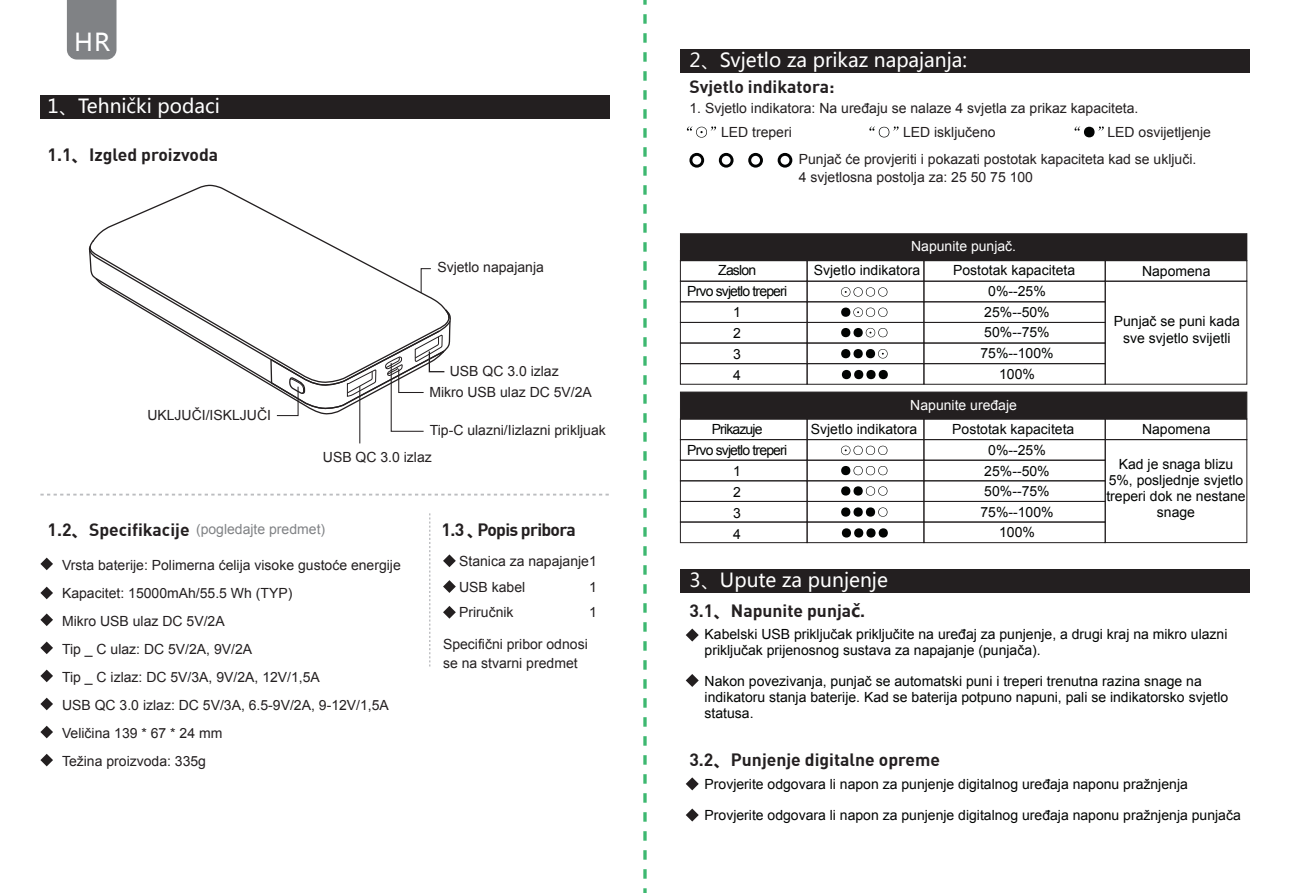
<style>
.page{position:relative;width:1290px;height:893px;background:#fff}
.page>*{position:absolute;margin:0;border:0;box-sizing:border-box;transform-origin:0 0}
.t1{font:24.5px "Microsoft Ya Hei";color:#fff}
.t2{font:19.25px "Microsoft Ya Hei";color:#fff}
.t3{font:700 17.5px "DIN";color:#231f20}
.t4{font:700 17.5px "DIN";letter-spacing:-.04em;color:#231f20}
.t5{font:14px/20.7px "Arial";color:#020403;text-align:center}
.t6{font:14px/28px "Arial";color:#231f20}
.t7{font:14px/21px "Arial";letter-spacing:-.06em;color:#020403;text-align:center}
.t8{font:14px "Arial";color:#fff}
.t9{font:14px "Arial";color:#808285}
.s1{font-family:"Microsoft Ya Hei"}
</style>
<div class="page">
<svg style="left:40px;top:494px;width:569px;height:2px"></svg>
<div style="left:40px;top:96px;width:569px;height:23px;background:#231f20"></div>
<svg style="left:443px;top:554px;width:13px;height:13px"></svg>
<svg style="left:443px;top:580px;width:13px;height:13px"></svg>
<svg style="left:443px;top:606px;width:13px;height:13px"></svg>
<svg style="left:429px;top:513px;width:1px;height:153px"></svg>
<div style="left:67px;top:0;width:49px;height:60px;background:#808285"></div>
<svg style="left:40px;top:754px;width:13px;height:12px"></svg>
<svg style="left:40px;top:558px;width:13px;height:12px"></svg>
<svg style="left:40px;top:587px;width:13px;height:12px"></svg>
<svg style="left:40px;top:613px;width:13px;height:13px"></svg>
<svg style="left:40px;top:642px;width:13px;height:12px"></svg>
<svg style="left:40px;top:670px;width:13px;height:12px"></svg>
<svg style="left:40px;top:698px;width:13px;height:12px"></svg>
<svg style="left:40px;top:726px;width:13px;height:12px"></svg>
<div style="left:680px;top:50px;width:570px;height:23px;background:#231f20"></div>
<div style="left:680px;top:569px;width:570px;height:23px;background:#231f20"></div>
<div style="left:680px;top:418px;width:127px;height:22px;border:1px solid #231f20"></div>
<div style="left:680px;top:439px;width:127px;height:22px;border:1px solid #231f20"></div>
<div style="left:680px;top:460px;width:127px;height:21px;border:1px solid #231f20"></div>
<div style="left:680px;top:480px;width:127px;height:22px;border:1px solid #231f20"></div>
<div style="left:680px;top:501px;width:127px;height:21px;border:1px solid #231f20"></div>
<div style="left:680px;top:521px;width:127px;height:22px;border:1px solid #231f20"></div>
<div style="left:806px;top:418px;width:118px;height:22px;border:1px solid #231f20"></div>
<div style="left:806px;top:439px;width:118px;height:22px;border:1px solid #231f20"></div>
<div style="left:806px;top:460px;width:118px;height:21px;border:1px solid #231f20"></div>
<div style="left:806px;top:480px;width:118px;height:22px;border:1px solid #231f20"></div>
<div style="left:806px;top:501px;width:118px;height:21px;border:1px solid #231f20"></div>
<div style="left:806px;top:521px;width:118px;height:22px;border:1px solid #231f20"></div>
<div style="left:923px;top:418px;width:183px;height:22px;border:1px solid #231f20"></div>
<div style="left:923px;top:439px;width:183px;height:22px;border:1px solid #231f20"></div>
<div style="left:923px;top:480px;width:183px;height:22px;border:1px solid #231f20"></div>
<div style="left:923px;top:501px;width:183px;height:21px;border:1px solid #231f20"></div>
<div style="left:923px;top:521px;width:183px;height:22px;border:1px solid #231f20"></div>
<div style="left:1105px;top:418px;width:142px;height:22px;border:1px solid #231f20"></div>
<div style="left:1105px;top:439px;width:142px;height:104px;border:1px solid #231f20"></div>
<div style="left:680px;top:392px;width:567px;height:27px;background:#231f20"></div>
<div style="left:680px;top:281px;width:127px;height:21px;border:1px solid #231f20"></div>
<div style="left:680px;top:301px;width:127px;height:22px;border:1px solid #231f20"></div>
<div style="left:680px;top:322px;width:127px;height:22px;border:1px solid #231f20"></div>
<div style="left:680px;top:343px;width:127px;height:21px;border:1px solid #231f20"></div>
<div style="left:680px;top:363px;width:127px;height:22px;border:1px solid #231f20"></div>
<div style="left:806px;top:281px;width:118px;height:21px;border:1px solid #231f20"></div>
<div style="left:806px;top:301px;width:118px;height:22px;border:1px solid #231f20"></div>
<div style="left:806px;top:322px;width:118px;height:22px;border:1px solid #231f20"></div>
<div style="left:806px;top:343px;width:118px;height:21px;border:1px solid #231f20"></div>
<div style="left:806px;top:363px;width:118px;height:22px;border:1px solid #231f20"></div>
<div style="left:923px;top:281px;width:183px;height:21px;border:1px solid #231f20"></div>
<div style="left:923px;top:322px;width:183px;height:22px;border:1px solid #231f20"></div>
<div style="left:923px;top:343px;width:183px;height:21px;border:1px solid #231f20"></div>
<div style="left:923px;top:363px;width:183px;height:22px;border:1px solid #231f20"></div>
<div style="left:1105px;top:281px;width:142px;height:104px;border:1px solid #231f20"></div>
<div style="left:680px;top:234px;width:567px;height:27px;background:#231f20"></div>
<div style="left:680px;top:233px;width:567px;height:28px;border:1px solid #231f20"></div>
<svg style="left:686px;top:777px;width:13px;height:13px"></svg>
<svg style="left:689px;top:153px;width:15px;height:15px"></svg>
<svg style="left:719px;top:153px;width:14px;height:15px"></svg>
<svg style="left:748px;top:153px;width:15px;height:15px"></svg>
<svg style="left:778px;top:153px;width:14px;height:15px"></svg>
<svg style="left:686px;top:629px;width:13px;height:12px"></svg>
<svg style="left:686px;top:674px;width:13px;height:13px"></svg>
<svg style="left:686px;top:808px;width:13px;height:13px"></svg>
<svg style="left:842px;top:370px;width:46px;height:9px"></svg>
<svg style="left:841px;top:287px;width:46px;height:10px"></svg>
<svg style="left:841px;top:307px;width:46px;height:10px"></svg>
<svg style="left:841px;top:328px;width:46px;height:9px"></svg>
<svg style="left:841px;top:349px;width:46px;height:10px"></svg>
<svg style="left:842px;top:528px;width:46px;height:10px"></svg>
<svg style="left:841px;top:446px;width:46px;height:9px"></svg>
<svg style="left:841px;top:466px;width:46px;height:9px"></svg>
<svg style="left:841px;top:486px;width:46px;height:10px"></svg>
<svg style="left:841px;top:507px;width:46px;height:10px"></svg>
<svg style="left:687px;top:126px;width:29px;height:12px"></svg>
<svg style="left:869px;top:126px;width:29px;height:11px"></svg>
<svg style="left:1074px;top:126px;width:30px;height:11px"></svg>
<hr style="left:359px;top:386px;width:1px;height:57px;background:#231f20">
<svg style="left:88px;top:184px;width:363px;height:248px"></svg>
<svg style="left:643px;top:0;width:4px;height:5px"></svg>
<svg style="left:643px;top:14px;width:4px;height:879px"></svg>
<h1 class="t1" style="left:74px;top:25px;width:37px">HR</h1>
<h2 class="t2" style="left:47px;top:93px;width:174px">1、Tehnički podaci</h2>
<p class="t3" style="left:48px;top:143px;width:172px">1.1<span class="s1">、</span>Izgled proizvoda</p>
<p class="t6" style="left:147px;top:402px;width:125px">UKLJUČI/ISKLJUČI</p>
<p class="t6" style="left:437px;top:254px;width:108px">Svjetlo napajanja</p>
<p class="t6" style="left:450px;top:357px;width:110px">USB QC 3.0 izlaz</p>
<p class="t6" style="left:429px;top:378px;width:164px">Mikro USB ulaz DC 5V/2A</p>
<p class="t6" style="left:430px;top:416px;width:178px">Tip-C ulazni/Iizlazni prikljuak</p>
<p class="t6" style="left:323px;top:443px;width:110px">USB QC 3.0 izlaz</p>
<p class="t3" style="left:48px;top:518px;width:143px">1.2<span class="s1">、</span>Specifikacije</p>
<p class="t9" style="left:196px;top:520px;width:131px">(pogledajte predmet)</p>
<p class="t4" style="left:442px;top:518px;width:136px">1.3 <span class="s1">、</span>Popis pribora</p>
<p class="t6" style="left:62px;top:551px;width:340px">Vrsta baterije: Polimerna ćelija visoke gustoće energije Kapacitet: 15000mAh/55.5 Wh (TYP)<br>Mikro USB ulaz DC 5V/2A<br>Tip _ C ulaz: DC 5V/2A, 9V/2A<br>Tip _ C izlaz: DC 5V/3A, 9V/2A, 12V/1,5A<br>USB QC 3.0 izlaz: DC 5V/3A, 6.5-9V/2A, 9-12V/1,5A Veličina 139 * 67 * 24 mm<br>Težina proizvoda: 335g</p>
<p class="t6" style="left:459px;top:549px;width:139px;line-height:25.6px">Stanica za napajanje1<br>USB kabel<br>Priručnik</p>
<p class="t6" style="left:443px;top:635px;width:146px;line-height:18.6px">Specifični pribor odnosi se na stvarni predmet</p>
<p class="t6" style="left:589px;top:574px;width:9px;line-height:25.6px">1<br>1</p>
<h2 class="t2" style="left:689px;top:47px;width:279px">2、Svjetlo za prikaz napajanja:</h2>
<p class="t3" style="left:689px;top:75px;width:147px">Svjetlo indikatora:</p>
<p class="t6" style="left:689px;top:94px;width:450px">1. Svjetlo indikatora: Na uređaju se nalaze 4 svjetla za prikaz kapaciteta.</p>
<p class="t6" style="left:721px;top:118px;width:72px">LED treperi</p>
<p class="t6" style="left:903px;top:118px;width:94px">LED isključeno</p>
<p class="t6" style="left:1107px;top:118px;width:105px">LED osvijetljenje</p>
<p class="t6" style="left:799px;top:151px;width:399px;line-height:17.5px">Punjač će provjeriti i pokazati postotak kapaciteta kad se uključi.<br>4 svjetlosna postolja za: 25 50 75 100</p>
<p class="t7" style="left:687px;top:260px;width:101px">Zaslon<br>Prvo svjetlo treperi<br>1<br>2<br>3<br>4</p>
<p class="t7" style="left:687px;top:418px;width:101px">Prikazuje<br>Prvo svjetlo treperi<br>1<br>2<br>3<br>4</p>
<p class="t8" style="left:911px;top:237px;width:107px">Napunite punjač.</p>
<p class="t5" style="left:814px;top:260px;width:108px">Svjetlo indikatora</p>
<p class="t5" style="left:953px;top:260px;width:124px">Postotak kapaciteta</p>
<p class="t5" style="left:980px;top:281px;width:75px">0%--25%<br>25%--50%<br>50%--75%<br>75%--100%<br>100%</p>
<p class="t8" style="left:910px;top:396px;width:108px">Napunite uređaje</p>
<p class="t5" style="left:811px;top:418px;width:108px">Svjetlo indikatora</p>
<p class="t5" style="left:952px;top:418px;width:124px">Postotak kapaciteta</p>
<p class="t5" style="left:980px;top:440px;width:75px">0%--25%<br>25%--50%<br>50%--75%<br>75%--100%<br>100%</p>
<p class="t5" style="left:1142px;top:261px;width:70px">Napomena</p>
<p class="t5" style="left:1114px;top:313px;width:128px;line-height:16.8px">Punjač se puni kada sve svjetlo svijetli</p>
<p class="t5" style="left:1142px;top:419px;width:70px">Napomena</p>
<p class="t5" style="left:1106px;top:456px;width:141px;line-height:16.1px">Kad je snaga blizu<br>5%, posljednje svjetlo treperi dok ne nestane snage</p>
<h2 class="t2" style="left:689px;top:567px;width:200px">3、Upute za punjenje</h2>
<p class="t5" style="left:704px;top:626px;width:524px;line-height:15.8px;text-align:left">Kabelski USB priključak priključite na uređaj za punjenje, a drugi kraj na mikro ulazni priključak prijenosnog sustava za napajanje (punjača).</p>
<p class="t5" style="left:704px;top:674px;width:525px;line-height:15.8px;text-align:left">Nakon povezivanja, punjač se automatski puni i treperi trenutna razina snage na indikatoru stanja baterije. Kad se baterija potpuno napuni, pali se indikatorsko svjetlo statusa.</p>
<p class="t3" style="left:689px;top:600px;width:177px">3.1<span class="s1">、</span>Napunite punja<span class="s1">č</span>.</p>
<p class="t3" style="left:689px;top:749px;width:252px">3.2<span class="s1">、</span>Punjenje digitalne opreme</p>
<p class="t5" style="left:704px;top:774px;width:485px">Provjerite odgovara li napon za punjenje digitalnog uređaja naponu pražnjenja</p>
<p class="t5" style="left:704px;top:805px;width:538px">Provjerite odgovara li napon za punjenje digitalnog uređaja naponu pražnjenja punjača</p>
</div>
